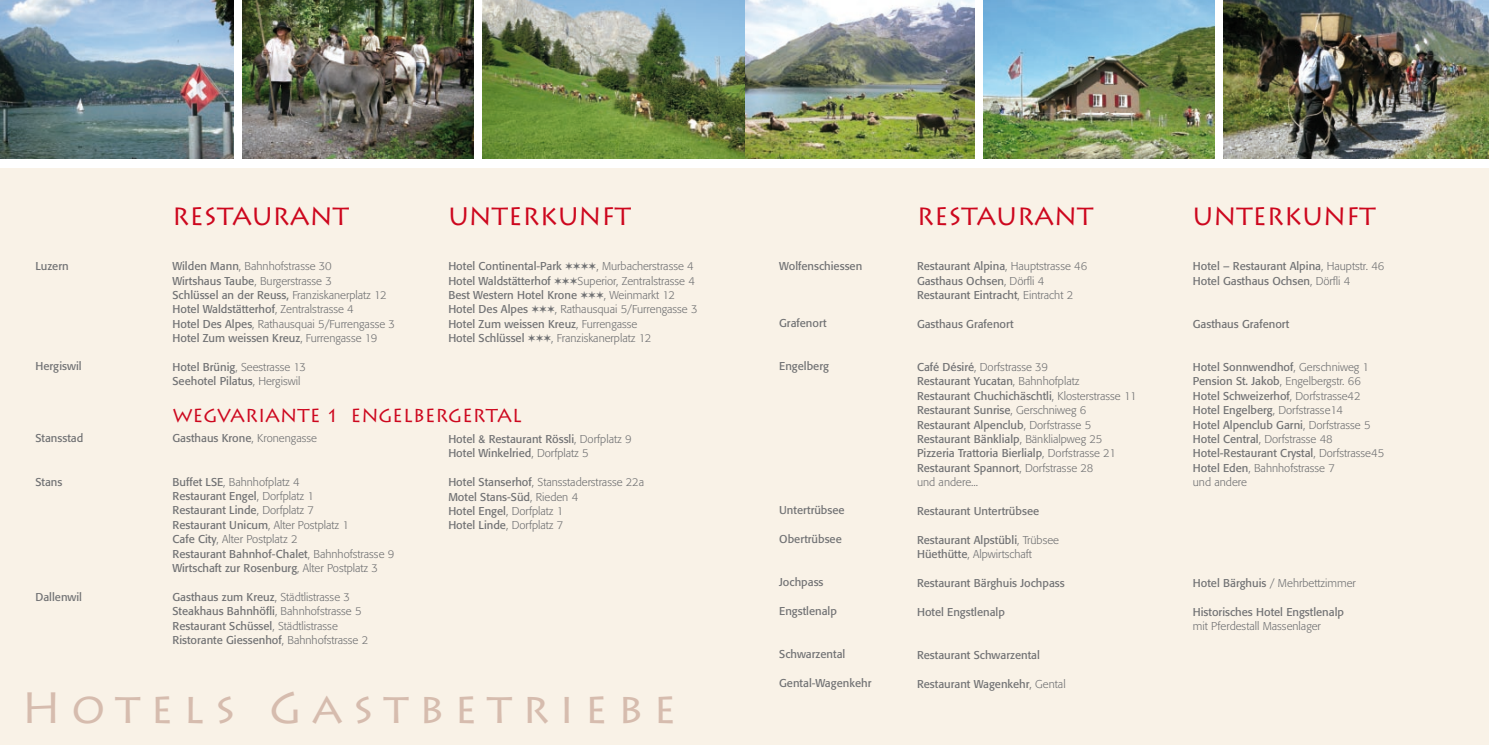
<style>
.page{position:relative;width:1489px;height:745px;background:#fff}
.page>*{position:absolute;margin:0;border:0;box-sizing:border-box;transform-origin:0 0}
.t1{font:43.75px "Lithos Pro";color:#d6bcae}
.t2{font:25px "Lithos Pro";color:#cd071e}
.t3{font:18.75px "Lithos Pro";color:#cd071e}
.t4{font:11.25px/14.4px "Formata";color:#707173}
.t5{font:300 11.25px/14.4px "Formata";color:#707173}
.s1{font-weight:400}
.s2{font-weight:300}
</style>
<div class="page">
<div style="left:0;top:168px;width:1488px;height:576px;background:#f9f2e7"></div>
<img style="left:0;top:0;width:234px;height:159px">
<img style="left:983px;top:0;width:231px;height:159px">
<img style="left:1223px;top:0;width:265px;height:159px">
<img style="left:744px;top:0;width:230px;height:159px">
<img style="left:482px;top:0;width:262px;height:159px">
<img style="left:243px;top:0;width:230px;height:159px">
<p class="t4" style="left:35px;top:258px;width:35px">Luzern</p>
<p class="t4" style="left:35px;top:359px;width:48px">Hergiswil</p>
<p class="t4" style="left:35px;top:431px;width:49px">Stansstad</p>
<p class="t4" style="left:35px;top:474px;width:28px">Stans</p>
<p class="t4" style="left:35px;top:589px;width:48px">Dallenwil</p>
<h2 class="t2" style="left:172px;top:202px;width:178px">R ESTAURANT</h2>
<p class="t5" style="left:172px;top:259px;width:224px"><span class="s1">Wilden Mann</span>, Bahnhofstrasse 30<br><span class="s1">Wirtshaus Taube</span>, Burgerstrasse 3<br><span class="s1">Schlüssel an der Reuss,</span> Franziskanerplatz 12<br><span class="s1">Hotel Waldstätterhof</span>, Zentralstrasse 4<br><span class="s1">Hotel Des Alpes</span>, Rathausquai 5/Furrengasse 3<br><span class="s1">Hotel Zum weissen Kreuz</span>, Furrengasse 19</p>
<p class="t4" style="left:172px;top:359px;width:135px">Hotel Brünig<span class="s2">, Seestrasse 13<br></span>Seehotel Pilatus<span class="s2">, Hergiswil</span></p>
<h3 class="t3" style="left:172px;top:405px;width:347px">WEGVARIANTE 1 E NGEL BERGERTAL</h3>
<p class="t4" style="left:172px;top:431px;width:146px">Gasthaus Krone<span class="s2">, Kronengasse</span></p>
<p class="t4" style="left:172px;top:474px;width:223px">Buffet LSE<span class="s2">, Bahnhofplatz 4<br></span>Restaurant Engel<span class="s2">, Dorfplatz 1<br></span>Restaurant Linde<span class="s2">, Dorfplatz 7<br></span>Restaurant Unicum<span class="s2">, Alter Postplatz 1<br></span>Cafe City<span class="s2">, Alter Postplatz 2<br></span>Restaurant Bahnhof-Chalet<span class="s2">, Bahnhofstrasse 9<br></span>Wirtschaft zur Rosenburg<span class="s2">, Alter Postplatz 3</span></p>
<p class="t4" style="left:172px;top:589px;width:197px">Gasthaus zum Kreuz<span class="s2">, Städtlistrasse 3<br></span>Steakhaus Bahnhöfli<span class="s2">, Bahnhofstrasse 5<br></span>Restaurant Schüssel<span class="s2">, Städtlistrasse </span>Ristorante Giessenhof<span class="s2">, Bahnhofstrasse 2</span></p>
<h2 class="t2" style="left:448px;top:202px;width:184px">U NTERKUNFT</h2>
<p class="t5" style="left:448px;top:259px;width:251px"><span class="s1">Hotel Continental-Park</span> ✶✶✶✶, Murbacherstrasse 4<br><span class="s1">Hotel Waldstätterhof</span> ✶✶✶Superior, Zentralstrasse 4<br><span class="s1">Best Western Hotel Krone</span> ✶✶✶, Weinmarkt 12<br><span class="s1">Hotel Des Alpes</span> ✶✶✶, Rathausquai 5/Furrengasse 3<br><span class="s1">Hotel Zum weissen Kreuz</span>, Furrengasse<br><span class="s1">Hotel Schlüssel</span> ✶✶✶, Franziskanerplatz 12</p>
<p class="t4" style="left:448px;top:431px;width:185px">Hotel &amp; Restaurant Rössli<span class="s2">, Dorfplatz 9<br></span>Hotel Winkelried<span class="s2">, Dorfplatz 5</span></p>
<p class="t5" style="left:448px;top:475px;width:197px"><span class="s1">Hotel Stanserhof</span>, Stansstaderstrasse 22a<br><span class="s1">Motel Stans-Süd</span>, Rieden 4<br><span class="s1">Hotel Engel</span>, Dorfplatz 1<br><span class="s1">Hotel Linde</span>, Dorfplatz 7</p>
<h1 class="t1" style="left:21px;top:681px;width:656px">H OTELS G ASTBETRIEBE</h1>
<p class="t4" style="left:779px;top:258px;width:84px">Wolfenschiessen</p>
<p class="t4" style="left:779px;top:316px;width:49px">Grafenort</p>
<p class="t4" style="left:779px;top:359px;width:51px">Engelberg</p>
<p class="t4" style="left:779px;top:503px;width:67px">Untertrübsee</p>
<p class="t4" style="left:779px;top:531px;width:64px">Obertrübsee</p>
<p class="t4" style="left:779px;top:574px;width:46px">Jochpass</p>
<p class="t4" style="left:779px;top:603px;width:59px">Engstlenalp</p>
<p class="t4" style="left:779px;top:646px;width:68px">Schwarzental</p>
<p class="t4" style="left:779px;top:675px;width:94px">Gental-Wagenkehr</p>
<h2 class="t2" style="left:916px;top:202px;width:178px">R ESTAURANT</h2>
<p class="t4" style="left:917px;top:259px;width:172px">Restaurant Alpina<span class="s2">, Hauptstrasse 46<br></span>Gasthaus Ochsen<span class="s2">, Dörfli 4<br></span>Restaurant Eintracht<span class="s2">, Eintracht 2</span></p>
<p class="t4" style="left:917px;top:316px;width:98px">Gasthaus Grafenort</p>
<p class="t4" style="left:917px;top:359px;width:221px">Café Désiré<span class="s2">, Dorfstrasse 39<br></span>Restaurant Yucatan<span class="s2">, Bahnhofplatz<br></span>Restaurant Chuchichäschtli<span class="s2">, Klosterstrasse 11<br></span>Restaurant Sunrise<span class="s2">, Gerschniweg 6<br></span>Restaurant Alpenclub<span class="s2">, Dorfstrasse 5<br></span>Restaurant Bänklialp<span class="s2">, Bänklialpweg 25<br></span>Pizzeria Trattoria Bierlialp<span class="s2">, Dorfstrasse 21<br></span>Restaurant Spannort<span class="s2">, Dorfstrasse 28<br>und andere...</span></p>
<p class="t4" style="left:917px;top:503px;width:124px">Restaurant Untertrübsee</p>
<p class="t4" style="left:917px;top:532px;width:144px">Restaurant Alpstübli<span class="s2">, Trübsee<br></span>Hüethütte<span class="s2">, Alpwirtschaft</span></p>
<p class="t4" style="left:917px;top:575px;width:149px">Restaurant Bärghuis Jochpass</p>
<p class="t4" style="left:917px;top:604px;width:89px">Hotel Engstlenalp</p>
<p class="t4" style="left:917px;top:647px;width:124px">Restaurant Schwarzental</p>
<p class="t4" style="left:917px;top:676px;width:150px">Restaurant Wagenkehr<span class="s2">, Gental</span></p>
<h2 class="t2" style="left:1192px;top:202px;width:185px">U NTERKUNFT</h2>
<p class="t4" style="left:1192px;top:259px;width:193px">Hotel – Restaurant Alpina<span class="s2">, Hauptstr. 46<br></span>Hotel Gasthaus Ochsen<span class="s2">, Dörfli 4</span></p>
<p class="t4" style="left:1192px;top:316px;width:98px">Gasthaus Grafenort</p>
<p class="t4" style="left:1192px;top:359px;width:193px">Hotel Sonnwendhof<span class="s2">, Gerschniweg 1<br></span>Pension St. Jakob<span class="s2">, Engelbergstr. 66<br></span>Hotel Schweizerhof<span class="s2">, Dorfstrasse42<br></span>Hotel Engelberg<span class="s2">, Dorfstrasse14<br></span>Hotel Alpenclub Garni<span class="s2">, Dorfstrasse 5<br></span>Hotel Central<span class="s2">, Dorfstrasse 48<br></span>Hotel-Restaurant Crystal<span class="s2">, Dorfstrasse45<br></span>Hotel Eden<span class="s2">, Bahnhofstrasse 7<br>und andere</span></p>
<p class="t5" style="left:1192px;top:575px;width:164px"><span class="s1">Hotel Bärghuis</span> / Mehrbettzimmer</p>
<p class="t4" style="left:1192px;top:604px;width:153px">Historisches Hotel Engstlenalp</p>
<p class="t5" style="left:1192px;top:618px;width:130px">mit Pferdestall Massenlager</p>
</div>
